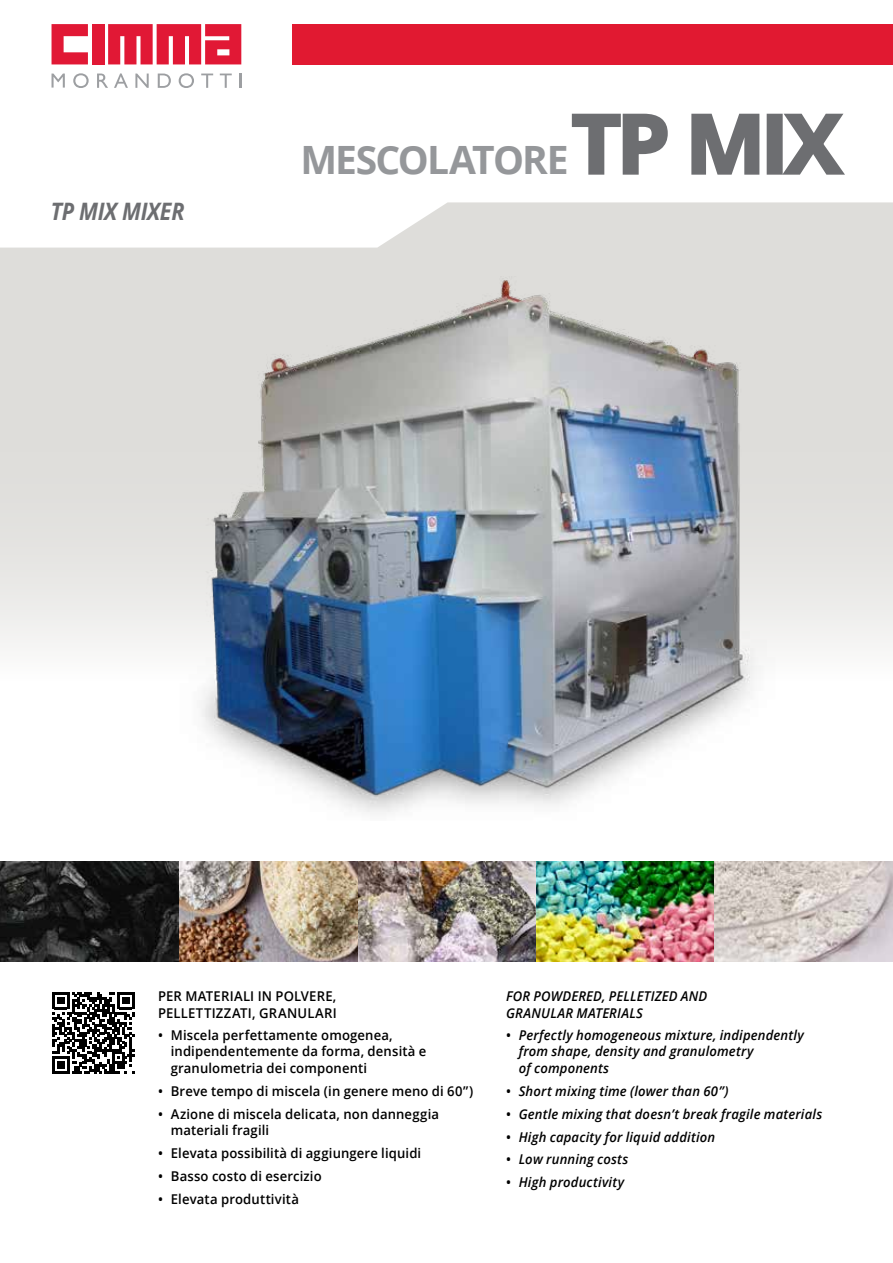
<style>
.page{position:relative;width:893px;height:1263px;background:#fff}
.page>*{position:absolute;margin:0;border:0;box-sizing:border-box;transform-origin:0 0}
.t1{font:700 39px "Open Sans";letter-spacing:-.045em;color:#95979a}
.t2{font:italic 700 24px "Open Sans";letter-spacing:-.02em;color:#6d6e71;scale:.9 1}
.t3{font:600 13.5px/16.5px "Open Sans";letter-spacing:.01em;color:#000}
.t4{font:italic 600 13.5px/16.5px "Open Sans";letter-spacing:.01em;color:#000}
.s1{font-size:81px;color:#6d6e71}
.s2{font-style:normal}
</style>
<div class="page">
<svg style="left:0;top:202px;width:893px;height:446px;fill:#deddda"></svg>
<img style="left:93px;top:250px;width:762px;height:564px">
<img style="left:536px;top:861px;width:178px;height:100px">
<svg style="left:714px;top:861px;width:179px;height:100px;background:#d2cac6"></svg>
<img style="left:357px;top:861px;width:179px;height:100px">
<img style="left:179px;top:861px;width:178px;height:100px">
<svg style="left:0;top:861px;width:179px;height:100px;background:#1e1f1f"></svg>
<svg style="left:52px;top:992px;width:82px;height:82px"></svg>
<div style="left:293px;top:24px;width:600px;height:40px;background:#e11931"></div>
<svg style="left:52px;top:24px;width:36px;height:40px"></svg>
<div style="left:92px;top:24px;width:12px;height:40px;background:#e11835"></div>
<svg style="left:108px;top:24px;width:133px;height:40px;background:#e64159"></svg>
<svg style="left:52px;top:74px;width:13px;height:14px"></svg>
<svg style="left:73px;top:73px;width:16px;height:15px"></svg>
<svg style="left:97px;top:74px;width:11px;height:14px"></svg>
<svg style="left:114px;top:73px;width:14px;height:15px"></svg>
<svg style="left:135px;top:74px;width:14px;height:14px"></svg>
<svg style="left:158px;top:74px;width:13px;height:14px"></svg>
<svg style="left:179px;top:73px;width:15px;height:15px"></svg>
<svg style="left:201px;top:74px;width:12px;height:14px"></svg>
<svg style="left:220px;top:74px;width:12px;height:14px"></svg>
<svg style="left:239px;top:74px;width:2px;height:14px"></svg>
<h2 class="t2" style="left:51px;top:194px;width:150px">TP MIX MIXER</h2>
<h1 class="t1" style="left:300px;top:132px;width:543px">MESCOLATORE<span class="s1">TP MIX</span></h1>
<p class="t3" style="left:158px;top:988px;width:180px">PER MATERIALI IN POLVERE,<br>PELLETTIZZATI, GRANULARI</p>
<p class="t4" style="left:506px;top:988px;width:203px">FOR POWDERED, PELLETIZED AND<br>GRANULAR MATERIALS</p>
<p class="t3" style="left:171px;top:1026px;width:257px;text-indent:-13px">• Miscela perfettamente omogenea, indipendentemente da forma, densità e granulometria dei componenti</p>
<p class="t3" style="left:158px;top:1082px;width:317px">• Breve tempo di miscela (in genere meno di 60”)</p>
<p class="t3" style="left:171px;top:1105px;width:270px;text-indent:-13px">• Azione di miscela delicata, non danneggia materiali fragili</p>
<p class="t3" style="left:158px;top:1144px;width:265px">• Elevata possibilità di aggiungere liquidi</p>
<p class="t3" style="left:158px;top:1167px;width:165px">• Basso costo di esercizio</p>
<p class="t3" style="left:158px;top:1190px;width:143px">• Elevata produttività</p>
<p class="t4" style="left:519px;top:1026px;width:287px;text-indent:-13px"><span class="s2">•</span> Perfectly homogeneous mixture, indipendently from shape, density and granulometry<br>of components</p>
<p class="t4" style="left:506px;top:1082px;width:224px"><span class="s2">•</span> Short mixing time (lower than 60”)</p>
<p class="t4" style="left:506px;top:1105px;width:318px"><span class="s2">•</span> Gentle mixing that doesn’t break fragile materials</p>
<p class="t4" style="left:506px;top:1128px;width:211px"><span class="s2">•</span> High capacity for liquid addition</p>
<p class="t4" style="left:506px;top:1151px;width:124px"><span class="s2">•</span> Low running costs</p>
<p class="t4" style="left:506px;top:1174px;width:120px"><span class="s2">•</span> High productivity</p>
</div>
